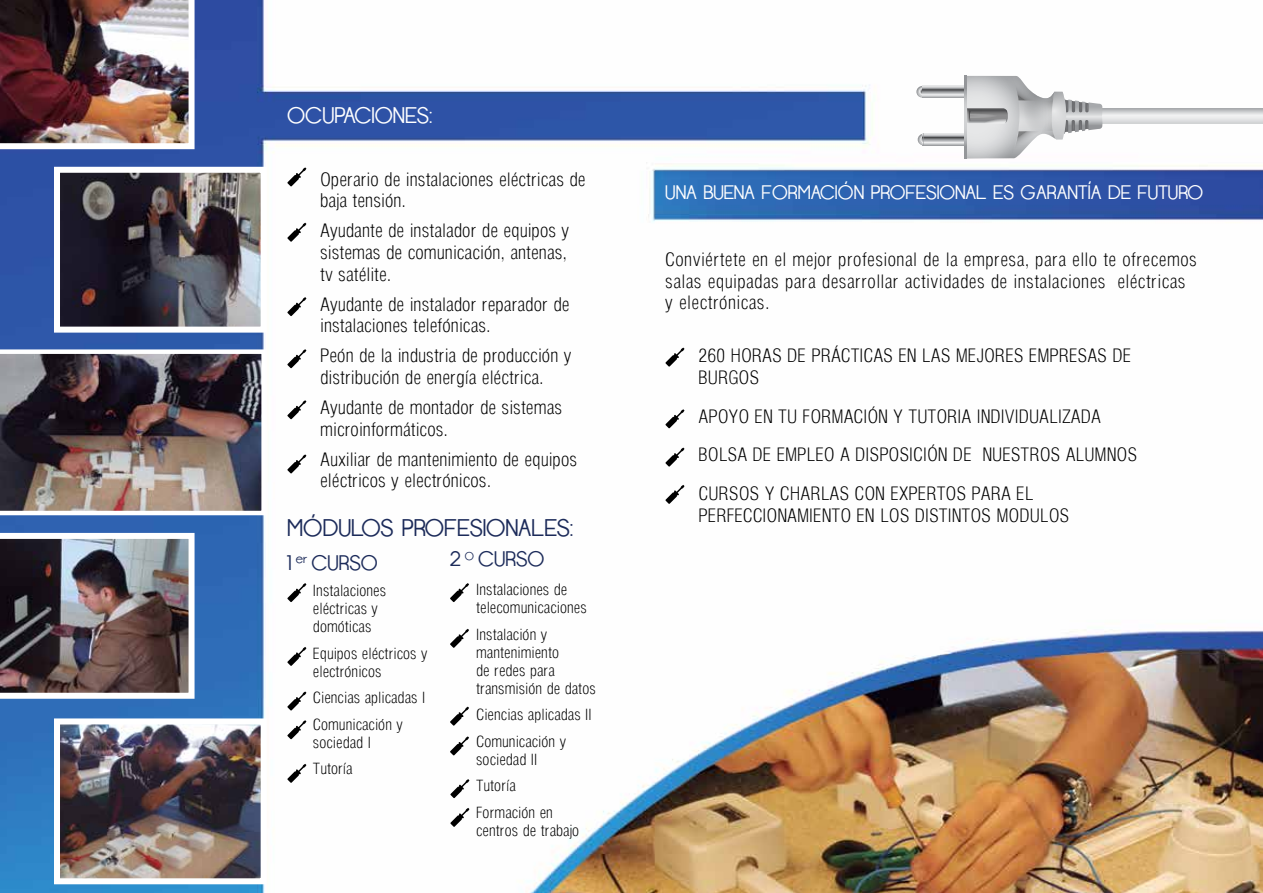
<style>
.page{position:relative;width:1263px;height:893px;background:#fff}
.page>*{position:absolute;margin:0;border:0;box-sizing:border-box;transform-origin:0 0}
.t1{font:24px "Opificio";color:#1c2b5a}
.t2{font:22.5px "Opificio";color:#fff}
.t3{font:21px "Opificio";color:#1c2b5a}
.t4{font:19.5px "Opificio";color:#fff}
.t5{font:300 condensed 18px/21.6px "Arena";color:#000}
.t6{font:300 condensed 18px/21.6px "Arena";letter-spacing:.02em;color:#000}
.t7{font:300 condensed 15px/18px "Arena";color:#000}
</style>
<div class="page">
<img style="left:0;top:0;width:1263px;height:893px">
<svg style="left:287px;top:167px;width:19px;height:19px"></svg>
<svg style="left:665px;top:348px;width:19px;height:19px"></svg>
<svg style="left:665px;top:409px;width:19px;height:19px"></svg>
<svg style="left:665px;top:448px;width:19px;height:19px"></svg>
<svg style="left:665px;top:485px;width:19px;height:19px"></svg>
<svg style="left:287px;top:223px;width:19px;height:19px"></svg>
<svg style="left:287px;top:297px;width:19px;height:19px"></svg>
<svg style="left:287px;top:349px;width:19px;height:19px"></svg>
<svg style="left:287px;top:400px;width:19px;height:19px"></svg>
<svg style="left:287px;top:454px;width:19px;height:19px"></svg>
<svg style="left:287px;top:583px;width:19px;height:19px"></svg>
<svg style="left:287px;top:647px;width:19px;height:19px"></svg>
<svg style="left:287px;top:691px;width:19px;height:20px"></svg>
<svg style="left:287px;top:720px;width:19px;height:19px"></svg>
<svg style="left:287px;top:764px;width:19px;height:19px"></svg>
<svg style="left:450px;top:583px;width:19px;height:19px"></svg>
<svg style="left:450px;top:629px;width:19px;height:19px"></svg>
<svg style="left:450px;top:707px;width:19px;height:19px"></svg>
<svg style="left:450px;top:779px;width:19px;height:19px"></svg>
<svg style="left:450px;top:808px;width:19px;height:19px"></svg>
<svg style="left:450px;top:736px;width:19px;height:19px"></svg>
<svg style="left:1103px;top:108px;width:160px;height:16px;background:#d6d8d9"></svg>
<svg style="left:916px;top:86px;width:6px;height:12px"></svg>
<svg style="left:922px;top:86px;width:42px;height:12px"></svg>
<svg style="left:930px;top:134px;width:34px;height:11px"></svg>
<svg style="left:918px;top:134px;width:12px;height:11px"></svg>
<svg style="left:964px;top:76px;width:2px;height:82px"></svg>
<svg style="left:966px;top:76px;width:137px;height:82px"></svg>
<img style="left:0;top:0;width:195px;height:149px">
<img style="left:61px;top:174px;width:199px;height:152px">
<div style="left:54px;top:167px;width:213px;height:166px;border:6px solid #fff"></div>
<img style="left:0;top:533px;width:195px;height:166px">
<img style="left:0;top:349px;width:266px;height:166px">
<img style="left:61px;top:725px;width:199px;height:152px">
<div style="left:54px;top:718px;width:213px;height:166px;border:6px solid #fff"></div>
<p class="t2" style="left:287px;top:102px;width:147px">OCUPACIONES:</p>
<p class="t5" style="left:320px;top:169px;width:267px">Operario de instalaciones eléctricas de baja tensión.</p>
<p class="t5" style="left:320px;top:220px;width:251px">Ayudante de instalador de equipos y sistemas de comunicación, antenas, tv satélite.</p>
<p class="t5" style="left:320px;top:294px;width:251px">Ayudante de instalador reparador de instalaciones telefónicas.</p>
<p class="t5" style="left:320px;top:345px;width:253px">Peón de la industria de producción y distribución de energía eléctrica.</p>
<p class="t5" style="left:320px;top:397px;width:243px">Ayudante de montador de sistemas microinformáticos.</p>
<p class="t5" style="left:320px;top:449px;width:259px">Auxiliar de mantenimiento de equipos eléctricos y electrónicos.</p>
<h1 class="t1" style="left:287px;top:514px;width:32px">MÓDULOS</h1>
<h1 class="t1" style="left:402px;top:514px;width:14px">PROFESIONALES</h1>
<h1 class="t1" style="left:570px;top:514px;width:5px">:</h1>
<p class="t3" style="left:287px;top:551px;width:92px">1 <sup>ER</sup> CURSO</p>
<p class="t7" style="left:313px;top:582px;width:75px">Instalaciones eléctricas y domóticas</p>
<p class="t7" style="left:313px;top:644px;width:116px">Equipos eléctricos y electrónicos</p>
<p class="t7" style="left:313px;top:685px;width:114px;line-height:26.5px">Ciencias aplicadas I<br>Comunicación y</p>
<p class="t7" style="left:313px;top:729px;width:60px;line-height:26.5px">sociedad I<br>Tutoría</p>
<p class="t3" style="left:450px;top:547px;width:96px">2 <sup>O</sup> CURSO</p>
<p class="t7" style="left:476px;top:581px;width:112px">Instalaciones de telecomunicaciones</p>
<p class="t7" style="left:476px;top:625px;width:121px">Instalación y mantenimiento<br>de redes para transmisión de datos</p>
<p class="t7" style="left:476px;top:701px;width:117px;line-height:26.5px">Ciencias aplicadas II<br>Comunicación y</p>
<p class="t7" style="left:476px;top:746px;width:78px;line-height:26.5px">sociedad II<br>Tutoría<br>Formación en</p>
<p class="t7" style="left:476px;top:821px;width:105px">centros de trabajo</p>
<p class="t4" style="left:665px;top:182px;width:539px">UNA BUENA FORMACIÓN PROFESIONAL ES GARANTÍA DE FUTURO</p>
<p class="t6" style="left:665px;top:249px;width:533px">Conviértete en el mejor profesional de la empresa, para ello te ofrecemos salas equipadas para desarrollar actividades de instalaciones eléctricas y electrónicas.</p>
<p class="t5" style="left:699px;top:345px;width:434px">260 HORAS DE PRÁCTICAS EN LAS MEJORES EMPRESAS DE<br>BURGOS</p>
<p class="t5" style="left:699px;top:397px;width:440px;line-height:38.5px">APOYO EN TU FORMACIÓN Y TUTORIA INDIVIDUALIZADA<br>BOLSA DE EMPLEO A DISPOSICIÓN DE NUESTROS ALUMNOS<br>CURSOS Y CHARLAS CON EXPERTOS PARA EL</p>
<p class="t5" style="left:699px;top:504px;width:372px">PERFECCIONAMIENTO EN LOS DISTINTOS MODULOS</p>
</div>
